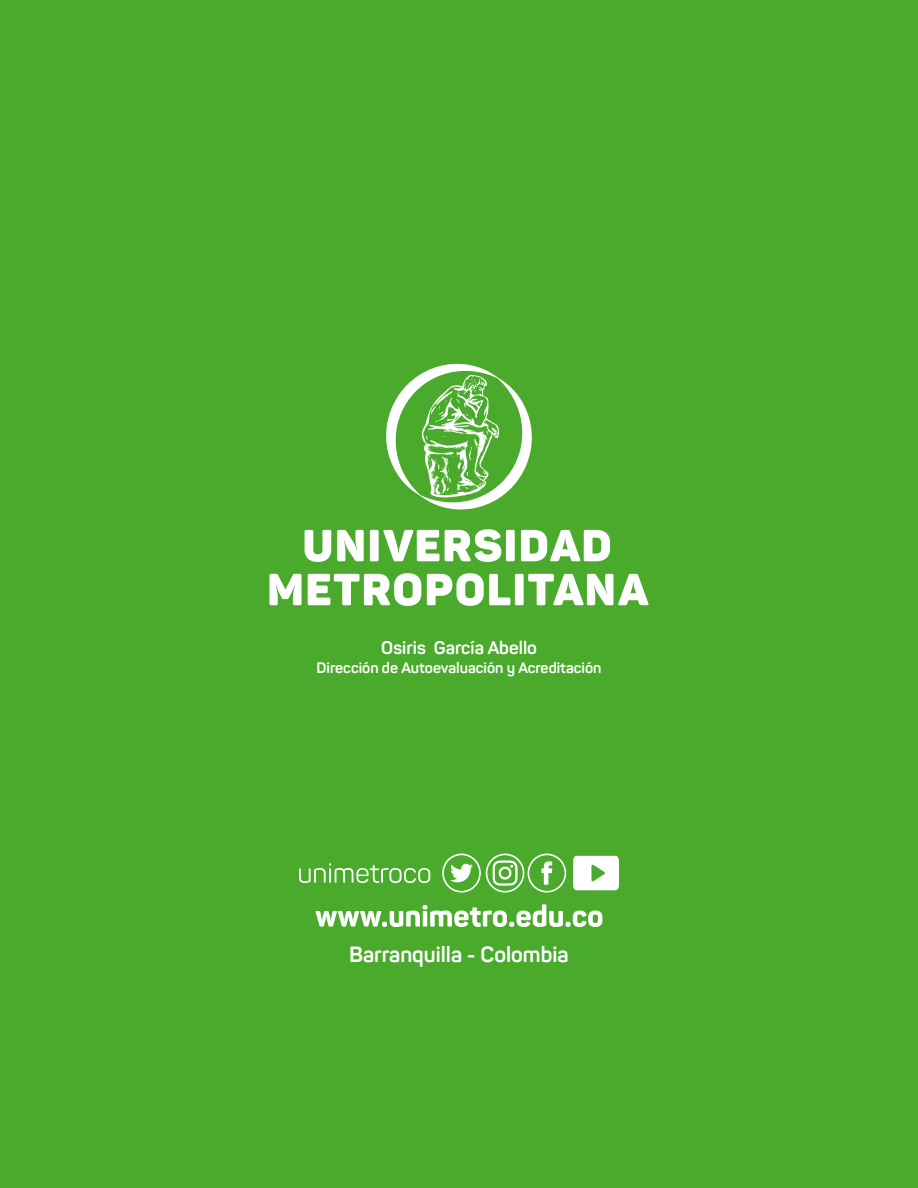
<style>
.page{position:relative;width:918px;height:1188px;background:#4aaa2b}
.page>*{position:absolute;margin:0;border:0;box-sizing:border-box;transform-origin:0 0}
.t1{font:700 21.75px "Panton";color:#fff}
.t2{font:700 18px "Panton";color:#fff}
.t3{font:700 15px "Panton";color:#fff}
</style>
<div class="page">
<svg style="left:305px;top:530px;width:26px;height:32px"></svg>
<svg style="left:337px;top:530px;width:27px;height:31px"></svg>
<div style="left:370px;top:530px;width:9px;height:31px;background:#fff;border-radius:2px"></div>
<svg style="left:383px;top:529px;width:118px;height:33px"></svg>
<div style="left:506px;top:530px;width:9px;height:31px;background:#fff;border-radius:2px"></div>
<svg style="left:521px;top:530px;width:89px;height:31px"></svg>
<svg style="left:269px;top:574px;width:33px;height:31px"></svg>
<svg style="left:308px;top:573px;width:113px;height:33px"></svg>
<svg style="left:427px;top:573px;width:83px;height:33px"></svg>
<div style="left:515px;top:574px;width:9px;height:31px;background:#fff;border-radius:2px"></div>
<svg style="left:528px;top:574px;width:121px;height:31px"></svg>
<svg style="left:386px;top:363px;width:146px;height:147px"></svg>
<svg style="left:315px;top:904px;width:287px;height:23px"></svg>
<svg style="left:299px;top:863px;width:131px;height:20px"></svg>
<svg style="left:442px;top:854px;width:124px;height:39px"></svg>
<svg style="left:573px;top:856px;width:46px;height:34px;background:#edf6ea"></svg>
<p class="t2" style="left:381px;top:641px;width:157px">Osiris García Abello</p>
<p class="t3" style="left:317px;top:662px;width:286px">Dirección de Autoevaluación y Acreditación</p>
<h1 class="t1" style="left:349px;top:946px;width:221px">Barranquilla - Colombia</h1>
</div>
